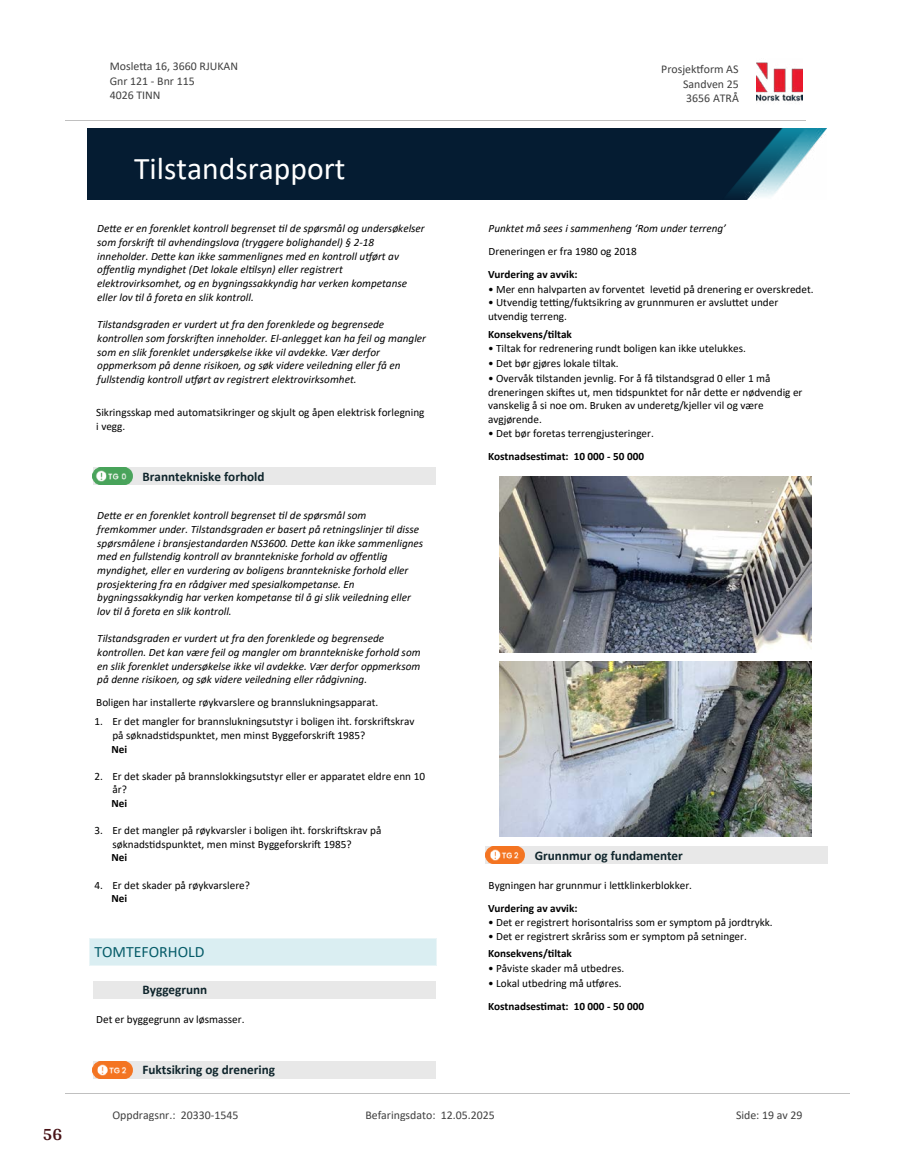
<style>
.page{position:relative;width:915px;height:1172px;background:#fff}
.page>*{position:absolute;margin:0;border:0;box-sizing:border-box;transform-origin:0 0}
.t1{font:31.65px "Calibri";color:#fff}
.t2{font:700 18px "Arya";color:#481317}
.t3{font:15.75px "Calibri";color:#065c69}
.t4{font:700 13.2px "Calibri";color:#0f252c}
.t5{font:11.85px/14.5px "Calibri";color:#404040}
.t6{font:italic 11.25px/13.6px "Calibri";color:#000}
.t7{font:11.25px/13.6px "Calibri";color:#000}
.t8{font:700 11.25px "Calibri";color:#000}
</style>
<div class="page">
<div style="left:93px;top:468px;width:342px;height:17px;background:#e8e8e8"></div>
<svg style="left:97px;top:472px;width:36px;height:13px"></svg>
<img style="left:93px;top:467px;width:39px;height:17px">
<div style="left:89px;top:938px;width:347px;height:27px;background:#daeef2"></div>
<svg style="left:89px;top:939px;width:1px;height:26px"></svg>
<svg style="left:436px;top:939px;width:1px;height:26px"></svg>
<hr style="left:89px;top:938px;width:348px;height:1px;background:#eaf5f7">
<hr style="left:89px;top:965px;width:348px;height:1px;background:#eaf5f7">
<div style="left:93px;top:981px;width:342px;height:17px;background:#e8e8e8"></div>
<div style="left:93px;top:1061px;width:342px;height:17px;background:#e8e8e8"></div>
<img style="left:93px;top:1061px;width:39px;height:17px">
<img style="left:499px;top:476px;width:312px;height:176px">
<img style="left:499px;top:661px;width:312px;height:176px">
<div style="left:485px;top:847px;width:342px;height:17px;background:#e8e8e8"></div>
<img style="left:485px;top:847px;width:39px;height:17px">
<img style="left:756px;top:62px;width:46px;height:40px">
<hr style="left:65px;top:120px;width:740px;height:1px;background:#c0c0c0">
<img style="left:88px;top:129px;width:738px;height:71px">
<hr style="left:65px;top:1093px;width:784px;height:1px;background:#c0c0c0">
<h2 class="t2" style="left:43px;top:1123px;width:21px">56</h2>
<p class="t5" style="left:110px;top:59px;width:130px">Mosle琀琀a 16, 3660 RJUKAN<br>Gnr 121 - Bnr 115<br>4026 TINN</p>
<p class="t5" style="left:661px;top:62px;width:79px">Prosjek琀昀orm AS</p>
<p class="t5" style="left:683px;top:76px;width:57px">Sandven 25</p>
<p class="t5" style="left:686px;top:91px;width:54px">3656 ATRÅ</p>
<h1 class="t1" style="left:134px;top:147px;width:213px">Tilstandsrapport</h1>
<p class="t6" style="left:97px;top:221px;width:329px">De琀琀e er en forenklet kontroll begrenset 琀椀l de spørsmål og undersøkelser som forskri昀琀 琀椀l avhendingslova (tryggere bolighandel) § 2-18 inneholder. De琀琀e kan ikke sammenlignes med en kontroll u琀昀ørt av<br>o昀昀entlig myndighet (Det lokale el琀椀lsyn) eller registrert elektrovirksomhet, og en bygningssakkyndig har verken kompetanse eller lov 琀椀l å foreta en slik kontroll.</p>
<p class="t6" style="left:97px;top:317px;width:330px">Tilstandsgraden er vurdert ut fra den forenklede og begrensede kontrollen som forskri昀琀en inneholder. El-anlegget kan ha feil og mangler som en slik forenklet undersøkelse ikke vil avdekke. Vær derfor oppmerksom på denne risikoen, og søk videre veiledning eller få en fullstendig kontroll u琀昀ørt av registrert elektrovirksomhet.</p>
<p class="t7" style="left:96px;top:405px;width:329px">Sikringsskap med automatsikringer og skjult og åpen elektrisk forlegning i vegg.</p>
<p class="t4" style="left:142px;top:467px;width:123px">Branntekniske forhold</p>
<p class="t6" style="left:97px;top:508px;width:327px">De琀琀e er en forenklet kontroll begrenset 琀椀l de spørsmål som fremkommer under. Tilstandsgraden er basert på retningslinjer 琀椀l disse spørsmålene i bransjestandarden NS3600. De琀琀e kan ikke sammenlignes med en fullstendig kontroll av branntekniske forhold av o昀昀entlig myndighet, eller en vurdering av boligens branntekniske forhold eller prosjektering fra en rådgiver med spesialkompetanse. En bygningssakkyndig har verken kompetanse 琀椀l å gi slik veiledning eller lov 琀椀l å foreta en slik kontroll.</p>
<p class="t6" style="left:97px;top:631px;width:325px">Tilstandsgraden er vurdert ut fra den forenklede og begrensede kontrollen. Det kan være feil og mangler om branntekniske forhold som en slik forenklet undersøkelse ikke vil avdekke. Vær derfor oppmerksom på denne risikoen, og søk videre veiledning eller rådgivning.</p>
<p class="t7" style="left:112px;top:714px;width:303px;text-indent:-18px">1. Er det mangler for brannslukningsutstyr i boligen iht. forskri昀琀skrav på søknads琀椀dspunktet, men minst Byggeforskri昀琀 1985?</p>
<p class="t8" style="left:111px;top:741px;width:17px">Nei</p>
<p class="t7" style="left:112px;top:769px;width:314px;text-indent:-18px">2. Er det skader på brannslokkingsutstyr eller er apparatet eldre enn 10 år?</p>
<p class="t8" style="left:111px;top:795px;width:17px">Nei</p>
<p class="t7" style="left:112px;top:823px;width:270px;text-indent:-18px">3. Er det mangler på røykvarsler i boligen iht. forskri昀琀skrav på søknads琀椀dspunktet, men minst Byggeforskri昀琀 1985?</p>
<p class="t8" style="left:111px;top:850px;width:17px">Nei</p>
<p class="t7" style="left:94px;top:878px;width:157px">4. Er det skader på røykvarslere?</p>
<p class="t8" style="left:111px;top:890px;width:17px">Nei</p>
<p class="t7" style="left:96px;top:695px;width:283px">Boligen har installerte røykvarslere og brannslukningsapparat.</p>
<h3 class="t3" style="left:94px;top:941px;width:112px">TOMTEFORHOLD</h3>
<p class="t4" style="left:142px;top:980px;width:66px">Byggegrunn</p>
<p class="t7" style="left:96px;top:1012px;width:150px">Det er byggegrunn av løsmasser.</p>
<p class="t4" style="left:142px;top:1060px;width:134px">Fuktsikring og drenering</p>
<p class="t6" style="left:488px;top:221px;width:239px">Punktet må sees i sammenheng ‘Rom under terreng’</p>
<p class="t8" style="left:488px;top:267px;width:91px">Vurdering av avvik:</p>
<p class="t7" style="left:488px;top:282px;width:327px">• Mer enn halvparten av forventet leve琀椀d på drenering er overskredet.</p>
<p class="t7" style="left:488px;top:295px;width:291px">• Utvendig te琀紀ng/fuktsikring av grunnmuren er avslu琀琀et under utvendig terreng.</p>
<p class="t8" style="left:488px;top:326px;width:85px">Konsekvens/琀椀ltak</p>
<p class="t7" style="left:488px;top:341px;width:259px">• Tiltak for redrenering rundt boligen kan ikke utelukkes.</p>
<p class="t7" style="left:488px;top:356px;width:132px">• Det bør gjøres lokale 琀椀ltak.</p>
<p class="t7" style="left:488px;top:371px;width:316px">• Overvåk 琀椀lstanden jevnlig. For å få 琀椀lstandsgrad 0 eller 1 må dreneringen ski昀琀es ut, men 琀椀dspunktet for når de琀琀e er nødvendig er vanskelig å si noe om. Bruken av underetg/kjeller vil og være avgjørende.</p>
<p class="t7" style="left:488px;top:426px;width:167px">• Det bør foretas terrengjusteringer.</p>
<p class="t8" style="left:488px;top:448px;width:157px">Kostnadses琀椀mat: 10 000 - 50 000</p>
<p class="t7" style="left:488px;top:244px;width:150px">Dreneringen er fra 1980 og 2018</p>
<p class="t4" style="left:534px;top:846px;width:150px">Grunnmur og fundamenter</p>
<p class="t7" style="left:488px;top:878px;width:205px">Bygningen har grunnmur i le琀琀klinkerblokker.</p>
<p class="t8" style="left:488px;top:900px;width:91px">Vurdering av avvik:</p>
<p class="t7" style="left:488px;top:915px;width:286px">• Det er registrert horisontalriss som er symptom på jordtrykk.</p>
<p class="t7" style="left:488px;top:929px;width:260px">• Det er registrert skråriss som er symptom på setninger.</p>
<p class="t8" style="left:488px;top:946px;width:85px">Konsekvens/琀椀ltak</p>
<p class="t7" style="left:488px;top:961px;width:138px">• Påviste skader må utbedres.</p>
<p class="t7" style="left:488px;top:976px;width:135px">• Lokal utbedring må u琀昀øres.</p>
<p class="t8" style="left:488px;top:998px;width:157px">Kostnadses琀椀mat: 10 000 - 50 000</p>
<p class="t5" style="left:112px;top:1107px;width:127px">Oppdragsnr.: 20330-1545</p>
<p class="t5" style="left:365px;top:1107px;width:131px">Befaringsdato: 12.05.2025</p>
<p class="t5" style="left:735px;top:1107px;width:68px">Side: 19 av 29</p>
</div>
